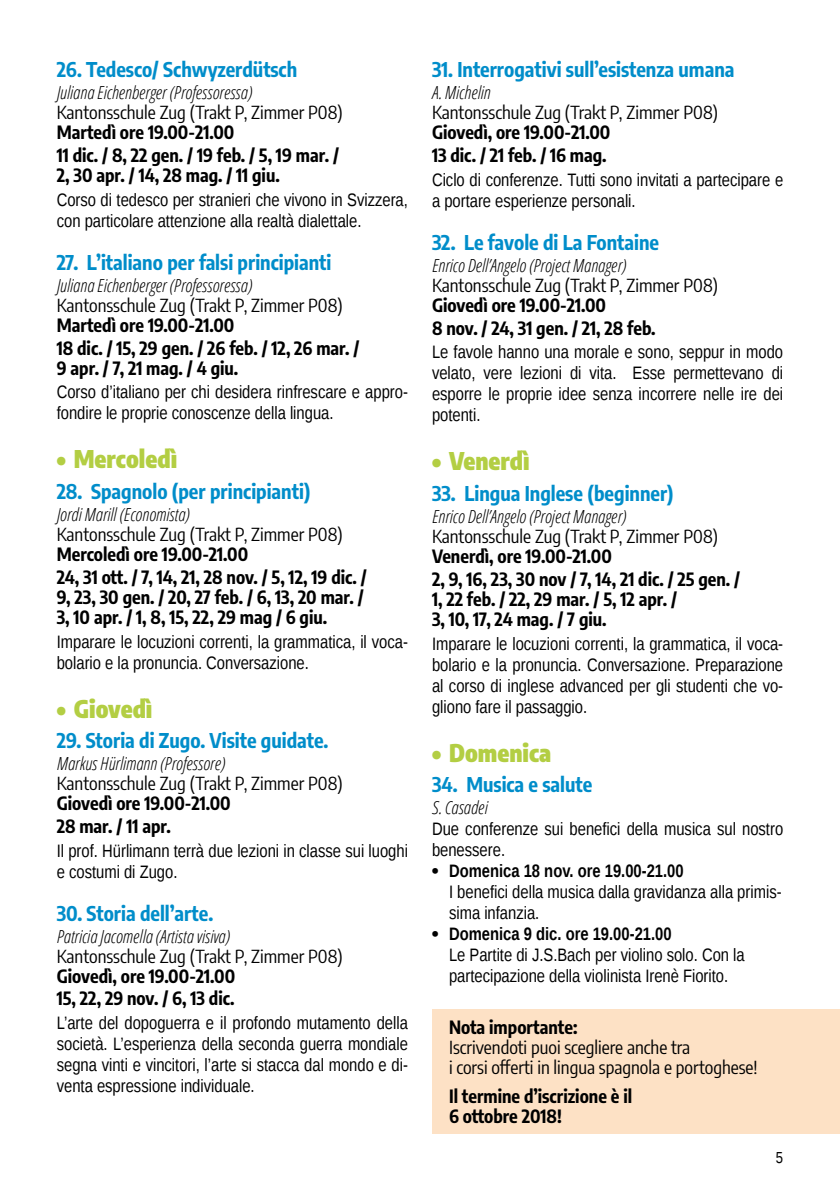
<style>
.page{position:relative;width:840px;height:1191px;background:#fff}
.page>*{position:absolute;margin:0;border:0;box-sizing:border-box;transform-origin:0 0}
.t1{font:900 24px "Encode Sans Condensed";color:#b3ce43}
.t2{font:700 20px "Encode Sans Condensed";color:#008dca}
.t3{font:18px/21px "Liberation Sans Narrow";color:#000}
.t4{font:700 18px/22.8px "Encode Sans Condensed";color:#000}
.t5{font:18px/20px "Encode Sans Condensed";color:#000}
.t6{font:italic 300 condensed 18px "Open Sans";color:#000}
.t7{font:16px "Liberation Sans Narrow";color:#000}
.s1{font-family:"Fira Sans Condensed";font-weight:900}
.s2{font-weight:700}
</style>
<div class="page">
<div style="left:432px;top:1009px;width:407px;height:125px;background:#fde1c5"></div>
<p class="t2" style="left:57px;top:55px;width:242px">26. Tedesco/ Schwyzerdütsch</p>
<p class="t6" style="left:57px;top:80px;width:197px">Juliana Eichenberger (Professoressa)</p>
<p class="t5" style="left:57px;top:102px;width:287px">Kantonsschule Zug (Trakt P, Zimmer P08)</p>
<p class="t4" style="left:57px;top:120px;width:283px">Martedì ore 19.00-21.00<br>11 dic. / 8, 22 gen. / 19 feb. / 5, 19 mar. /</p>
<p class="t4" style="left:57px;top:163px;width:224px">2, 30 apr. / 14, 28 mag. / 11 giu.</p>
<p class="t3" style="left:57px;top:190px;width:352px">Corso di tedesco per stranieri che vivono in Svizzera, con particolare attenzione alla realtà dialettale.</p>
<p class="t2" style="left:57px;top:247px;width:276px">27. L’italiano per falsi principianti</p>
<p class="t6" style="left:57px;top:273px;width:197px">Juliana Eichenberger (Professoressa)</p>
<p class="t5" style="left:57px;top:294px;width:287px">Kantonsschule Zug (Trakt P, Zimmer P08)</p>
<p class="t4" style="left:57px;top:312px;width:304px">Martedì ore 19.00-21.00<br>18 dic. / 15, 29 gen. / 26 feb. / 12, 26 mar. /</p>
<p class="t4" style="left:57px;top:355px;width:183px">9 apr. / 7, 21 mag. / 4 giu.</p>
<p class="t3" style="left:57px;top:382px;width:352px">Corso d’italiano per chi desidera rinfrescare e appro&shy;fondire le proprie conoscenze della lingua.</p>
<h1 class="t1" style="left:57px;top:440px;width:122px">• Mercoledì</h1>
<p class="t2" style="left:57px;top:476px;width:255px">28. Spagnolo (per principianti)</p>
<p class="t6" style="left:57px;top:502px;width:134px">Jordi Marill (Economista)</p>
<p class="t5" style="left:57px;top:523px;width:287px">Kantonsschule Zug (Trakt P, Zimmer P08)</p>
<p class="t4" style="left:57px;top:541px;width:311px">Mercoledì ore 19.00-21.00<br>24, 31 ott. / 7, 14, 21, 28 nov. / 5, 12, 19 dic. /</p>
<p class="t4" style="left:57px;top:586px;width:308px;line-height:20px">9, 23, 30 gen. / 20, 27 feb. / 6, 13, 20 mar. /<br>3, 10 apr. / 1, 8, 15, 22, 29 mag / 6 giu.</p>
<p class="t3" style="left:57px;top:631px;width:352px">Imparare le locuzioni correnti, la grammatica, il voca&shy;bolario e la pronuncia. Conversazione.</p>
<h1 class="t1" style="left:57px;top:689px;width:97px">• Giovedì</h1>
<p class="t2" style="left:57px;top:725px;width:273px">29. Storia di Zugo. Visite guidate.</p>
<p class="t6" style="left:57px;top:751px;width:170px">Markus Hürlimann (Professore)</p>
<p class="t5" style="left:57px;top:772px;width:287px">Kantonsschule Zug (Trakt P, Zimmer P08)</p>
<p class="t4" style="left:57px;top:790px;width:175px">Giovedì ore 19.00-21.00<br>28 mar. / 11 apr.</p>
<p class="t3" style="left:57px;top:840px;width:352px">Il prof. Hürlimann terrà due lezioni in classe sui luoghi e costumi di Zugo.</p>
<p class="t2" style="left:57px;top:898px;width:158px">30. Storia dell’arte.</p>
<p class="t6" style="left:57px;top:923px;width:175px">Patricia Jacomella (Artista visiva)</p>
<p class="t5" style="left:57px;top:945px;width:287px">Kantonsschule Zug (Trakt P, Zimmer P08)</p>
<p class="t4" style="left:57px;top:963px;width:180px">Giovedì, ore 19.00-21.00<br>15, 22, 29 nov. / 6, 13 dic.</p>
<p class="t3" style="left:57px;top:1013px;width:352px;text-align:justify">L’arte del dopoguerra e il profondo mutamento della società. L’esperienza della seconda guerra mondiale segna vinti e vincitori, l’arte si stacca dal mondo e di&shy;venta espressione individuale.</p>
<p class="t2" style="left:432px;top:55px;width:304px">31. Interrogativi sull’esistenza umana</p>
<p class="t6" style="left:432px;top:80px;width:60px">A. Michelin</p>
<p class="t5" style="left:432px;top:102px;width:287px">Kantonsschule Zug (Trakt P, Zimmer P08)</p>
<p class="t4" style="left:432px;top:120px;width:180px">Giovedì, ore 19.00-21.00<br>13 dic. / 21 feb. / 16 mag.</p>
<p class="t3" style="left:432px;top:170px;width:352px">Ciclo di conferenze. Tutti sono invitati a partecipare e a portare esperienze personali.</p>
<p class="t2" style="left:432px;top:227px;width:228px">32. Le favole di La Fontaine</p>
<p class="t6" style="left:432px;top:253px;width:196px">Enrico Dell’Angelo (Project Manager)</p>
<p class="t5" style="left:432px;top:274px;width:287px">Kantonsschule Zug (Trakt P, Zimmer P08)</p>
<p class="t4" style="left:432px;top:292px;width:225px">Giovedì ore 19.00-21.00<br>8 nov. / 24, 31 gen. / 21, 28 feb.</p>
<p class="t3" style="left:432px;top:342px;width:352px;text-align:justify">Le favole hanno una morale e sono, seppur in modo velato, vere lezioni di vita. Esse permettevano di esporre le proprie idee senza incorrere nelle ire dei potenti.</p>
<h1 class="t1" style="left:432px;top:442px;width:99px">• Venerdì</h1>
<p class="t2" style="left:432px;top:478px;width:243px">33. Lingua Inglese (beginner)</p>
<p class="t6" style="left:432px;top:504px;width:196px">Enrico Dell’Angelo (Project Manager)</p>
<p class="t5" style="left:432px;top:525px;width:287px">Kantonsschule Zug (Trakt P, Zimmer P08)</p>
<p class="t4" style="left:432px;top:543px;width:309px">Venerdì, ore 19.00-21.00<br>2, 9, 16, 23, 30 nov / 7, 14, 21 dic. / 25 gen. /</p>
<p class="t4" style="left:432px;top:588px;width:246px;line-height:20px">1, 22 feb. / 22, 29 mar. / 5, 12 apr. /<br>3, 10, 17, 24 mag. / 7 giu.</p>
<p class="t3" style="left:432px;top:633px;width:352px;text-align:justify">Imparare le locuzioni correnti, la grammatica, il voca&shy;bolario e la pronuncia. Conversazione. Preparazione al corso di inglese advanced per gli studenti che vo&shy;gliono fare il passaggio.</p>
<h1 class="t1" style="left:432px;top:733px;width:121px">• Domenica</h1>
<p class="t2" style="left:432px;top:769px;width:162px">34. Musica e salute</p>
<p class="t6" style="left:432px;top:795px;width:57px">S. Casadei</p>
<p class="t3" style="left:432px;top:819px;width:352px">Due conferenze sui benefici della musica sul nostro benessere.</p>
<p class="t3" style="left:449px;top:861px;width:334px;text-indent:-17px"><span class="s1">•</span> <span class="s2">Domenica 18 nov. ore 19.00-21.00<br></span>I benefici della musica dalla gravidanza alla primis&shy;sima infanzia.</p>
<p class="t3" style="left:449px;top:924px;width:297px;text-indent:-17px"><span class="s1">•</span> <span class="s2">Domenica 9 dic. ore 19.00-21.00<br></span>Le Partite di J.S.Bach per violino solo. Con la partecipazione della violinista Irenè Fiorito.</p>
<p class="t4" style="left:449px;top:1015px;width:130px">Nota importante:</p>
<p class="t5" style="left:449px;top:1036px;width:310px">Iscrivendoti puoi scegliere anche tra<br>i corsi offerti in lingua spagnola e portoghese!</p>
<p class="t4" style="left:449px;top:1084px;width:184px;line-height:20px">Il termine d’iscrizione è il<br>6 ottobre 2018!</p>
<p class="t7" style="left:775px;top:1148px;width:9px">5</p>
</div>
